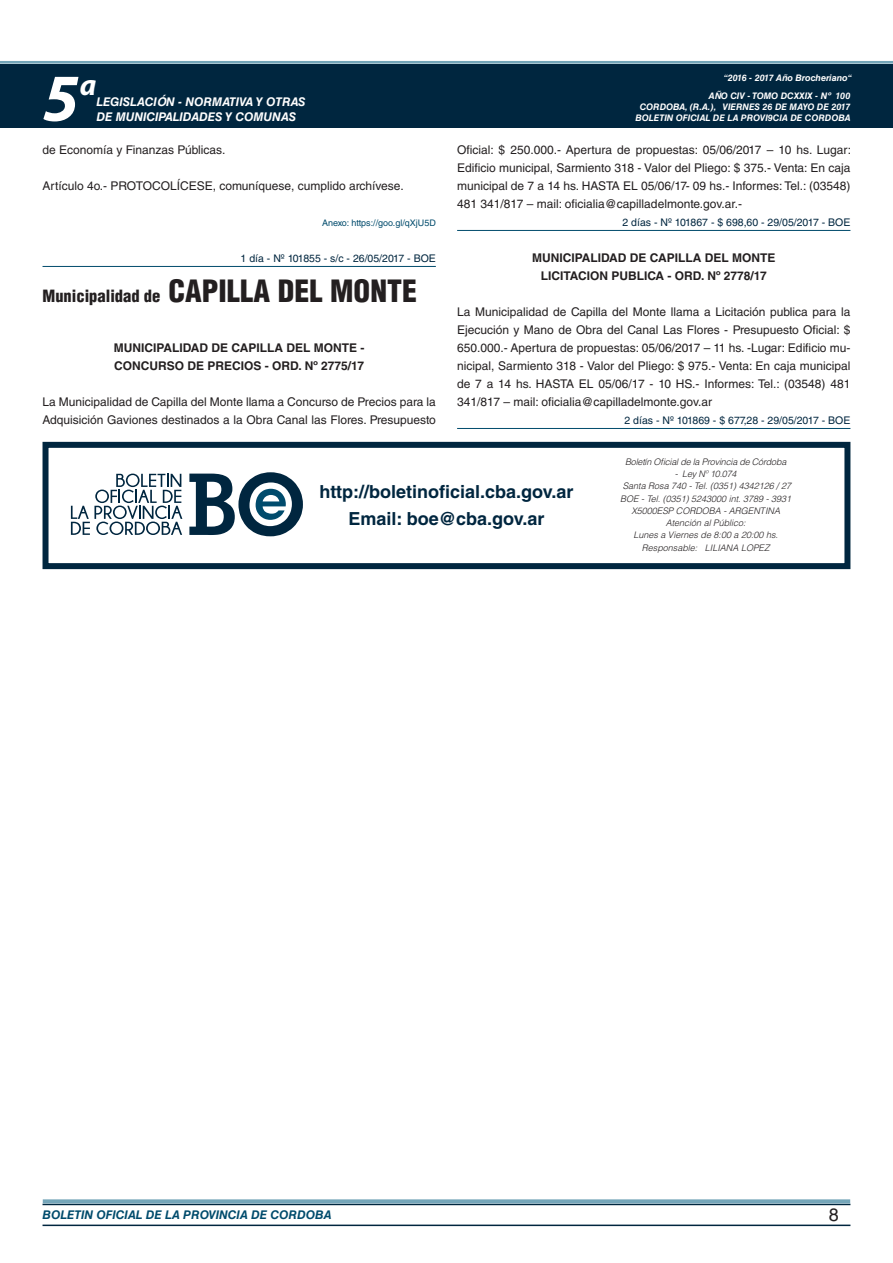
<style>
.page{position:relative;width:893px;height:1263px;background:#fff}
.page>*{position:absolute;margin:0;border:0;box-sizing:border-box;transform-origin:0 0}
.t1{font:italic 700 67.5px "Myriad Pro";color:#fff}
.t2{font:italic 700 30px "Myriad Pro";color:#fff}
.RESUELVE{font:700 18px "Helvetica LT Std";color:#00263f}
.t3{font:18px "Helvetica LT Std";color:#231f20}
.TITULO{font:900 condensed 16.5px "Helvetica LT Std";color:#231f20}
.TEXTO_BASE{font:12px/18px "Helvetica LT Std";color:#231f20;text-align:justify}
.RESUELVE-2{font:700 12px "Helvetica LT Std";color:#231f20}
.t4{font:italic 700 12px "Helvetica LT Std";color:#fff}
.t5{font:italic 700 12px "Helvetica LT Std";color:#004b6c}
.FECHA_DE_PUBLICACIÓN{font:10.5px "Helvetica LT Std";color:#00263f}
.TEXTO_REMATE_HOJA_FI{font:italic 300 9px "Helvetica LT Std";color:#231f20}
.t6{font:italic 700 9px/10.8px "Helvetica LT Std";color:#fff;text-align:right}
.TEXTO_REMATE_HOJA_FI-2{font:italic 300 9px "Helvetica LT Std";letter-spacing:-.02em;color:#231f20}
.ANEXO{font:9px "Helvetica LT Std";color:#004b6c}
.s1{font-size:30px}
</style>
<div class="page">
<div style="left:0;top:61px;width:893px;height:6px;background:#fff;opacity:.75"></div>
<div style="left:0;top:64px;width:893px;height:64px;background:#00263f"></div>
<hr style="left:43px;top:1224px;width:807px;height:2px;background:#00263f">
<div style="left:42px;top:1198px;width:809px;height:8px;background:#fff;opacity:.75"></div>
<hr style="left:43px;top:266px;width:393px;height:1px;background:#004b6c">
<hr style="left:457px;top:230px;width:393px;height:1px;background:#004b6c">
<hr style="left:457px;top:428px;width:393px;height:1px;background:#004b6c">
<div style="left:43px;top:442px;width:807px;height:127px;border:6px solid #00263f"></div>
<svg style="left:189px;top:472px;width:114px;height:64px"></svg>
<svg style="left:71px;top:474px;width:111px;height:61px"></svg>
<h1 class="t1" style="left:43px;top:54px;width:38px">5</h1>
<h2 class="t2" style="left:80px;top:66px;width:18px">a</h2>
<p class="t4" style="left:96px;top:95px;width:211px">LEGISLACIÓN - NORMATIVA Y OTRAS</p>
<p class="t4" style="left:96px;top:109px;width:201px">DE MUNICIPALIDADES Y COMUNAS</p>
<p class="TEXTO_BASE" style="left:43px;top:141px;width:184px">de Economía y Finanzas Públicas.</p>
<p class="TEXTO_BASE" style="left:43px;top:177px;width:363px">Artículo 4o.- PROTOCOLÍCESE, comuníquese, cumplido archívese.</p>
<p class="ANEXO" style="left:322px;top:217px;width:115px">Anexo: https://goo.gl/qXjU5D</p>
<p class="FECHA_DE_PUBLICACIÓN" style="left:241px;top:252px;width:197px">1 día - Nº 101855 - s/c - 26/05/2017 - BOE</p>
<p class="TITULO" style="left:43px;top:286px;width:376px">Municipalidad de <span class="s1">CAPILLA DEL MONTE</span></p>
<p class="RESUELVE-2" style="left:114px;top:340px;width:252px">MUNICIPALIDAD DE CAPILLA DEL MONTE -</p>
<p class="RESUELVE-2" style="left:114px;top:358px;width:251px">CONCURSO DE PRECIOS - ORD. Nº 2775/17</p>
<p class="TEXTO_BASE" style="left:43px;top:393px;width:395px">La Municipalidad de Capilla del Monte llama a Concurso de Precios para la<br>Adquisición Gaviones destinados a la Obra Canal las Flores. Presupuesto</p>
<p class="t6" style="left:724px;top:72px;width:130px">“2016 - 2017 Año Brocheriano“</p>
<p class="t6" style="left:635px;top:91px;width:217px">AÑO CIV - TOMO DCXXIX - Nº 100<br>CORDOBA, (R.A.), VIERNES 26 DE MAYO DE 2017<br>BOLETIN OFICIAL DE LA PROVI9CIA DE CORDOBA</p>
<p class="TEXTO_BASE" style="left:457px;top:141px;width:395px">Oficial: $ 250.000.- Apertura de propuestas: 05/06/2017 – 10 hs. Lugar:<br>Edificio municipal, Sarmiento 318 - Valor del Pliego: $ 375.- Venta: En caja municipal de 7 a 14 hs. HASTA EL 05/06/17- 09 hs.- Informes: Tel.: (03548)<br>481 341/817 – mail: oficialia@capilladelmonte.gov.ar.-</p>
<p class="FECHA_DE_PUBLICACIÓN" style="left:623px;top:216px;width:229px">2 días - Nº 101867 - $ 698,60 - 29/05/2017 - BOE</p>
<p class="RESUELVE-2" style="left:532px;top:250px;width:245px">MUNICIPALIDAD DE CAPILLA DEL MONTE</p>
<p class="RESUELVE-2" style="left:541px;top:268px;width:227px">LICITACION PUBLICA - ORD. Nº 2778/17</p>
<p class="TEXTO_BASE" style="left:457px;top:303px;width:395px">La Municipalidad de Capilla del Monte llama a Licitación publica para la Ejecución y Mano de Obra del Canal Las Flores - Presupuesto Oficial: $ 650.000.- Apertura de propuestas: 05/06/2017 – 11 hs. -Lugar: Edificio mu&shy;nicipal, Sarmiento 318 - Valor del Pliego: $ 975.- Venta: En caja municipal de 7 a 14 hs. HASTA EL 05/06/17 - 10 HS.- Informes: Tel.: (03548) 481<br>341/817 – mail: oficialia@capilladelmonte.gov.ar</p>
<p class="FECHA_DE_PUBLICACIÓN" style="left:624px;top:414px;width:227px">2 días - Nº 101869 - $ 677,28 - 29/05/2017 - BOE</p>
<p class="RESUELVE" style="left:320px;top:481px;width:255px">http://boletinoficial.cba.gov.ar</p>
<p class="RESUELVE" style="left:348px;top:508px;width:198px">Email: boe@cba.gov.ar</p>
<p class="TEXTO_REMATE_HOJA_FI-2" style="left:625px;top:456px;width:163px">Boletín Oficial de la Provincia de Córdoba</p>
<p class="TEXTO_REMATE_HOJA_FI-2" style="left:675px;top:468px;width:63px">- Ley Nº 10.074</p>
<p class="TEXTO_REMATE_HOJA_FI" style="left:623px;top:480px;width:170px">Santa Rosa 740 - Tel. (0351) 4342126 / 27</p>
<p class="TEXTO_REMATE_HOJA_FI" style="left:620px;top:493px;width:173px">BOE - Tel. (0351) 5243000 int. 3789 - 3931</p>
<p class="TEXTO_REMATE_HOJA_FI" style="left:631px;top:505px;width:150px">X5000ESP CORDOBA - ARGENTINA</p>
<p class="TEXTO_REMATE_HOJA_FI" style="left:666px;top:517px;width:82px">Atención al Público:</p>
<p class="TEXTO_REMATE_HOJA_FI" style="left:633px;top:530px;width:146px">Lunes a Viernes de 8:00 a 20:00 hs.</p>
<p class="TEXTO_REMATE_HOJA_FI" style="left:642px;top:542px;width:129px">Responsable: LILIANA LOPEZ</p>
<p class="t5" style="left:43px;top:1208px;width:290px">BOLETIN OFICIAL DE LA PROVINCIA DE CORDOBA</p>
<h3 class="t3" style="left:829px;top:1204px;width:12px">8</h3>
</div>
